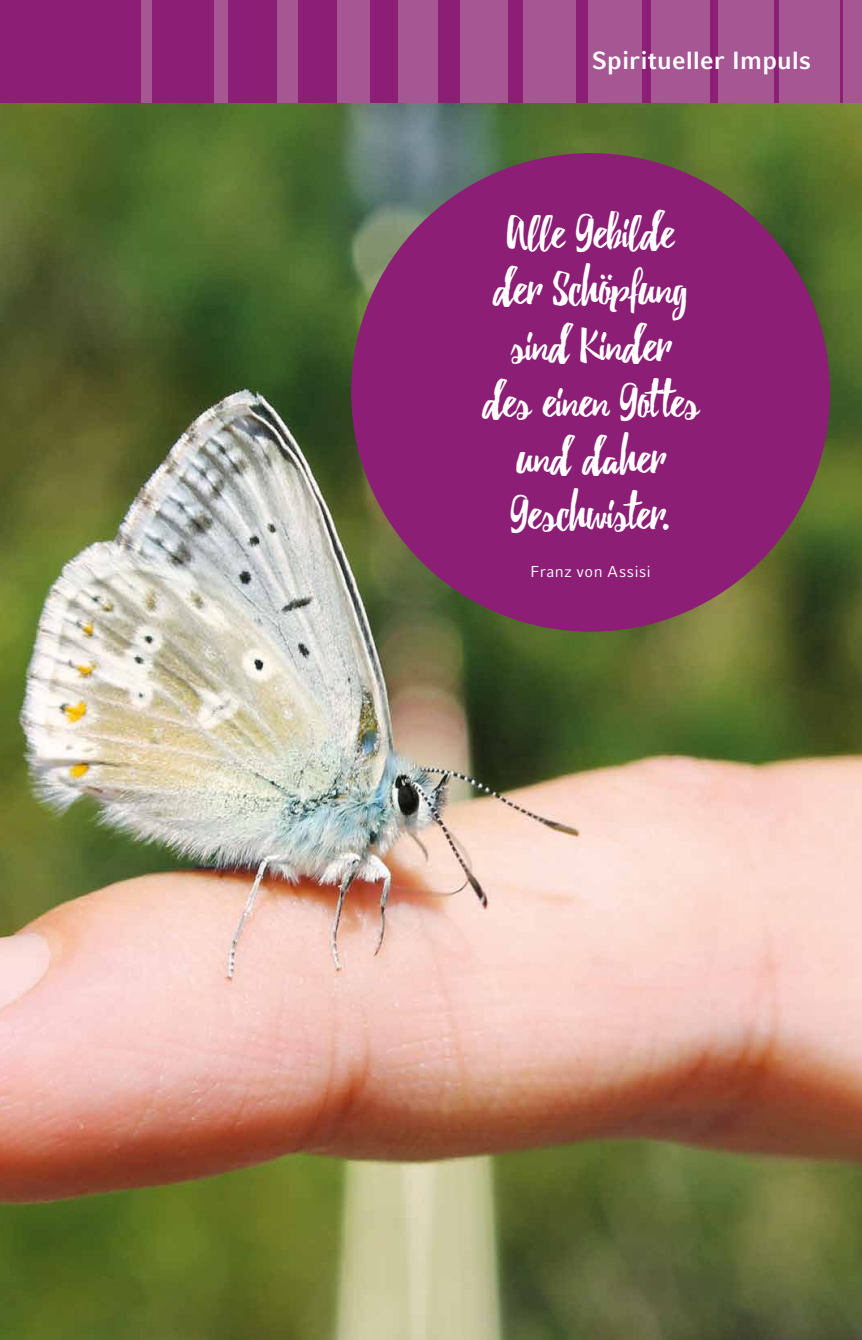
<style>
.page{position:relative;width:862px;height:1340px;background:#fff}
.page>*{position:absolute;margin:0;border:0;box-sizing:border-box;transform-origin:0 0}
.t1{font:49.5px/56.2px "Beacon";color:#fff;text-align:center}
.t2{font:700 24.75px "Compatil Fact LT Pro";letter-spacing:.005em;color:#fff}
.t3{font:15.75px "Compatil Fact LT Pro";letter-spacing:.025em;color:#fff}
</style>
<div class="page">
<img style="left:0;top:102px;width:861px;height:1237px">
<div style="left:0;top:0;width:861px;height:102px;background:#a65793"></div>
<div style="left:0;top:0;width:140px;height:102px;background:#8c1f75"></div>
<div style="left:152px;top:0;width:62px;height:102px;background:#8c1f75"></div>
<div style="left:227px;top:0;width:49px;height:102px;background:#8c1f75"></div>
<div style="left:298px;top:0;width:38px;height:102px;background:#8c1f75"></div>
<div style="left:370px;top:0;width:27px;height:102px;background:#8c1f75"></div>
<div style="left:438px;top:0;width:21px;height:102px;background:#8c1f75"></div>
<div style="left:508px;top:0;width:15px;height:102px;background:#8c1f75"></div>
<div style="left:576px;top:0;width:12px;height:102px;background:#8c1f75"></div>
<div style="left:641px;top:0;width:9px;height:102px;background:#8c1f75"></div>
<div style="left:709px;top:0;width:8px;height:102px;background:#8c1f75"></div>
<hr style="left:839px;top:0;width:3px;height:102px;background:#8c1f75">
<svg style="left:774px;top:0;width:3px;height:102px"></svg>
<div style="left:351px;top:153px;width:478px;height:478px;background:#8c1f75;border-radius:50%"></div>
<p class="t2" style="left:591px;top:46px;width:220px">Spiritueller Impuls</p>
<p class="t1" style="left:482px;top:207px;width:218px">Alle Gebilde der Schöpfung sind Kinder des einen Gottes und daher<br>Geschwister.</p>
<p class="t3" style="left:530px;top:562px;width:122px">Franz von Assisi</p>
</div>
